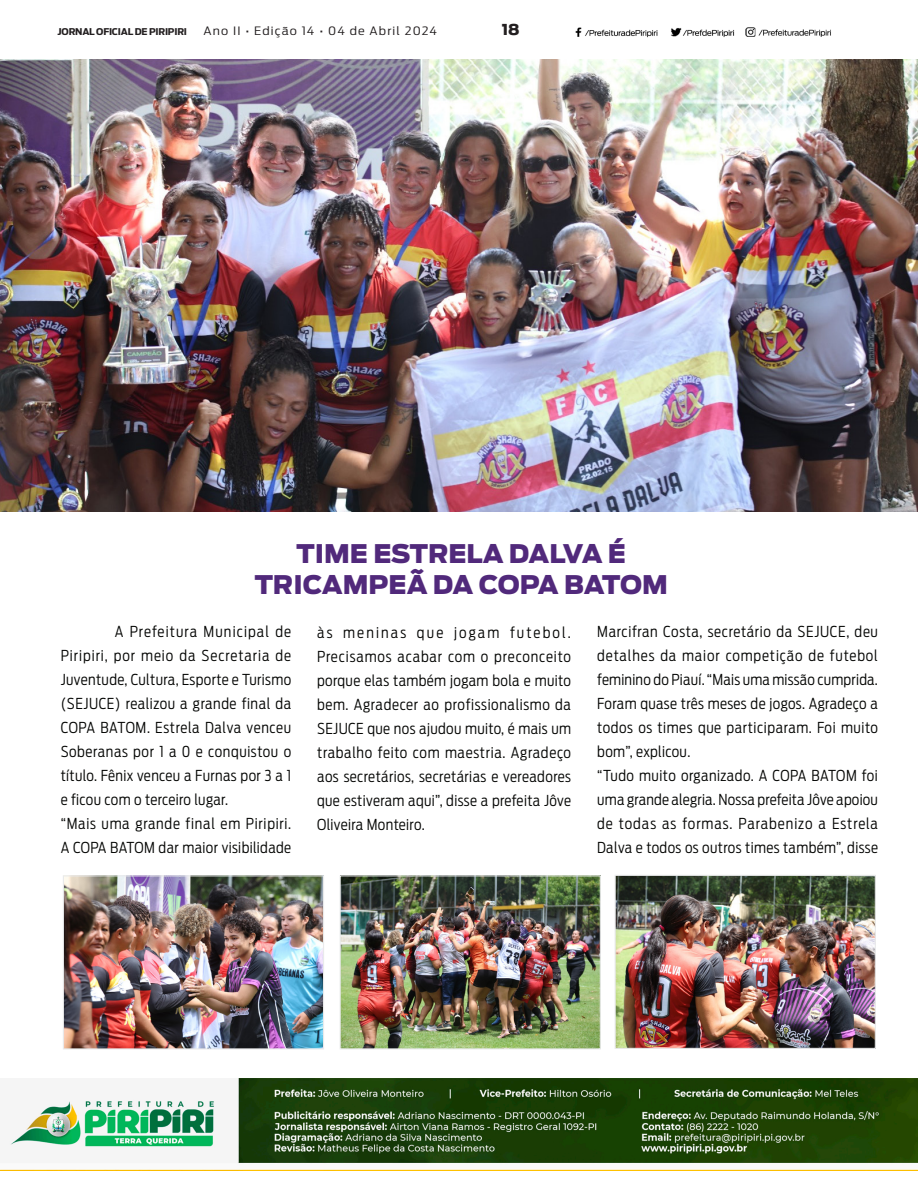
<style>
.page{position:relative;width:918px;height:1188px;background:#fff}
.page>*{position:absolute;margin:0;border:0;box-sizing:border-box;transform-origin:0 0}
.Subtitle__Center{font:900 25.5px "Ford Antenna";color:#51297b}
.Body__Left_Justify{font:300 15px/24px "Ford Antenna Cond";letter-spacing:.025em;color:#040503;text-align:justify}
.t1{font:900 15px "Ford Antenna";color:#231f20}
.t2{font:300 11.55px "Ford Antenna Cond";letter-spacing:.08em;color:#231f20;scale:1.23 1}
.t3{font:700 9.3px "Ford Antenna Cond";letter-spacing:-.02em;color:#231f20;scale:1.18 1}
</style>
<div class="page">
<img style="left:575px;top:27px;width:256px;height:11px">
<img style="left:0;top:1079px;width:918px;height:92px">
<img style="left:0;top:60px;width:918px;height:451px">
<img style="left:342px;top:877px;width:257px;height:170px">
<div style="left:340px;top:875px;width:261px;height:174px;border:1px solid #e9eaeb"></div>
<img style="left:617px;top:877px;width:257px;height:170px">
<div style="left:615px;top:875px;width:261px;height:174px;border:1px solid #e9eaeb"></div>
<img style="left:65px;top:877px;width:257px;height:170px">
<div style="left:63px;top:875px;width:261px;height:174px;border:1px solid #e9eaeb"></div>
<p class="t3" style="left:58px;top:24px;width:111px">JORNAL OFICIAL DE PIRIPIRI</p>
<p class="t2" style="left:204px;top:21px;width:191px">Ano II • Edição 14 • 04 de Abril 2024</p>
<p class="t1" style="left:502px;top:16px;width:19px">18</p>
<p class="Subtitle__Center" style="left:297px;top:530px;width:331px">TIME ESTRELA DALVA É</p>
<p class="Subtitle__Center" style="left:255px;top:561px;width:415px">TRICAMPEÃ DA COPA BATOM</p>
<p class="Body__Left_Justify" style="left:61px;top:618px;width:232px;text-indent:54px">A Prefeitura Municipal de Piripiri, por meio da Secretaria de Juventude, Cultura, Esporte e Turismo (SEJUCE) realizou a grande final da COPA BATOM. Estrela Dalva venceu Soberanas por 1 a 0 e conquistou o título. Fênix venceu a Furnas por 3 a 1 e ficou com o terceiro lugar.</p>
<p class="Body__Left_Justify" style="left:61px;top:810px;width:232px">“Mais uma grande final em Piripiri.<br>A COPA BATOM dar maior visibilidade</p>
<p class="Body__Left_Justify" style="left:317px;top:618px;width:255px">às meninas que jogam futebol.<br>Precisamos acabar com o preconceito porque elas também jogam bola e muito bem. Agradecer ao profissionalismo da SEJUCE que nos ajudou muito, é mais um trabalho feito com maestria. Agradeço aos secretários, secretárias e vereadores que estiveram aqui”, disse a prefeita Jôve Oliveira Monteiro.</p>
<p class="Body__Left_Justify" style="left:597px;top:618px;width:282px">Marcifran Costa, secretário da SEJUCE, deu detalhes da maior competição de futebol feminino do Piauí. “Mais uma missão cumprida.<br>Foram quase três meses de jogos. Agradeço a todos os times que participaram. Foi muito bom”, explicou.</p>
<p class="Body__Left_Justify" style="left:597px;top:762px;width:282px">“Tudo muito organizado. A COPA BATOM foi uma grande alegria. Nossa prefeita Jôve apoiou de todas as formas. Parabenizo a Estrela Dalva e todos os outros times também”, disse</p>
</div>
